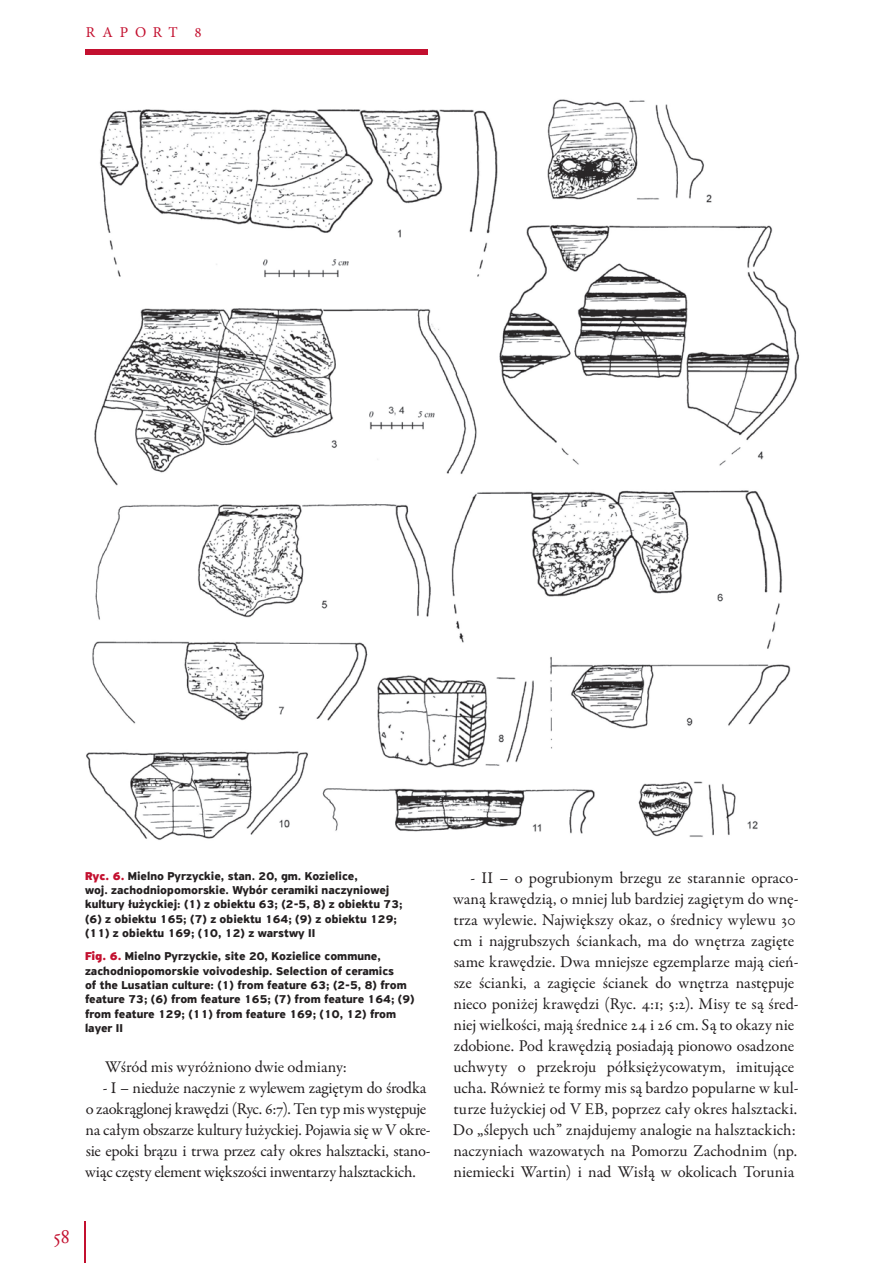
<style>
.page{position:relative;width:893px;height:1263px;background:#fff}
.page>*{position:absolute;margin:0;border:0;box-sizing:border-box;transform-origin:0 0}
.t1{font:21px "Adobe Garamond Pro";color:#c3102f}
.t2{font:16.5px/21px "Garamond Premr Pro";color:#231f20}
.t3{font:15px "Minion Pro";letter-spacing:.45em;color:#c3102f}
.t4{font:700 12px/14.4px "PF Highway Sans Pro";color:#231f20}
.s1{font-weight:900;color:#c3102f}
</style>
<div class="page">
<div style="left:85px;top:49px;width:342px;height:6px;background:#c3102f"></div>
<hr style="left:85px;top:1221px;width:1px;height:42px;background:#c3102f">
<img style="left:86px;top:99px;width:714px;height:741px">
<p class="t3" style="left:86px;top:23px;width:118px">RAPORT 8</p>
<p class="t4" style="left:85px;top:869px;width:319px"><span class="s1">Ryc. 6.</span> Mielno Pyrzyckie, stan. 20, gm. Kozielice,<br>woj. zachodniopomorskie. Wybór ceramiki naczyniowej kultury łużyckiej: (1) z obiektu 63; (2-5, 8) z obiektu 73; (6) z obiektu 165; (7) z obiektu 164; (9) z obiektu 129; (11) z obiektu 169; (10, 12) z warstwy II</p>
<p class="t4" style="left:85px;top:949px;width:331px"><span class="s1">Fig. 6.</span> Mielno Pyrzyckie, site 20, Kozielice commune, zachodniopomorskie voivodeship. Selection of ceramics<br>of the Lusatian culture: (1) from feature 63; (2-5, 8) from feature 73; (6) from feature 165; (7) from feature 164; (9) from feature 129; (11) from feature 169; (10, 12) from layer II</p>
<p class="t2" style="left:105px;top:1057px;width:243px">Wśród mis wyróżniono dwie odmiany:</p>
<p class="t2" style="left:85px;top:1078px;width:347px;text-indent:17px">- I – nieduże naczynie z wylewem zagiętym do środka o zaokrąglonej krawędzi (Ryc. 6:7). Ten typ mis występuje na całym obszarze kultury łużyckiej. Pojawia się w V okre&shy;sie epoki brązu i trwa przez cały okres halsztacki, stano&shy;wiąc częsty element większości inwentarzy halsztackich.</p>
<p class="t1" style="left:53px;top:1224px;width:18px">58</p>
<p class="t2" style="left:453px;top:868px;width:347px;text-indent:18px">- II – o pogrubionym brzegu ze starannie opraco&shy;waną krawędzią, o mniej lub bardziej zagiętym do wnę&shy;trza wylewie. Największy okaz, o średnicy wylewu 30 cm i najgrubszych ściankach, ma do wnętrza zagięte same krawędzie. Dwa mniejsze egzemplarze mają cień&shy;sze ścianki, a zagięcie ścianek do wnętrza następuje nieco poniżej krawędzi (Ryc. 4:1; 5:2). Misy te są śred&shy;niej wielkości, mają średnice 24 i 26 cm. Są to okazy nie zdobione. Pod krawędzią posiadają pionowo osadzone uchwyty o przekroju półksiężycowatym, imitujące ucha. Również te formy mis są bardzo popularne w kul&shy;turze łużyckiej od V EB, poprzez cały okres halsztacki.<br>Do „ślepych uch” znajdujemy analogie na halsztackich: naczyniach wazowatych na Pomorzu Zachodnim (np. niemiecki Wartin) i nad Wisłą w okolicach Torunia</p>
</div>
